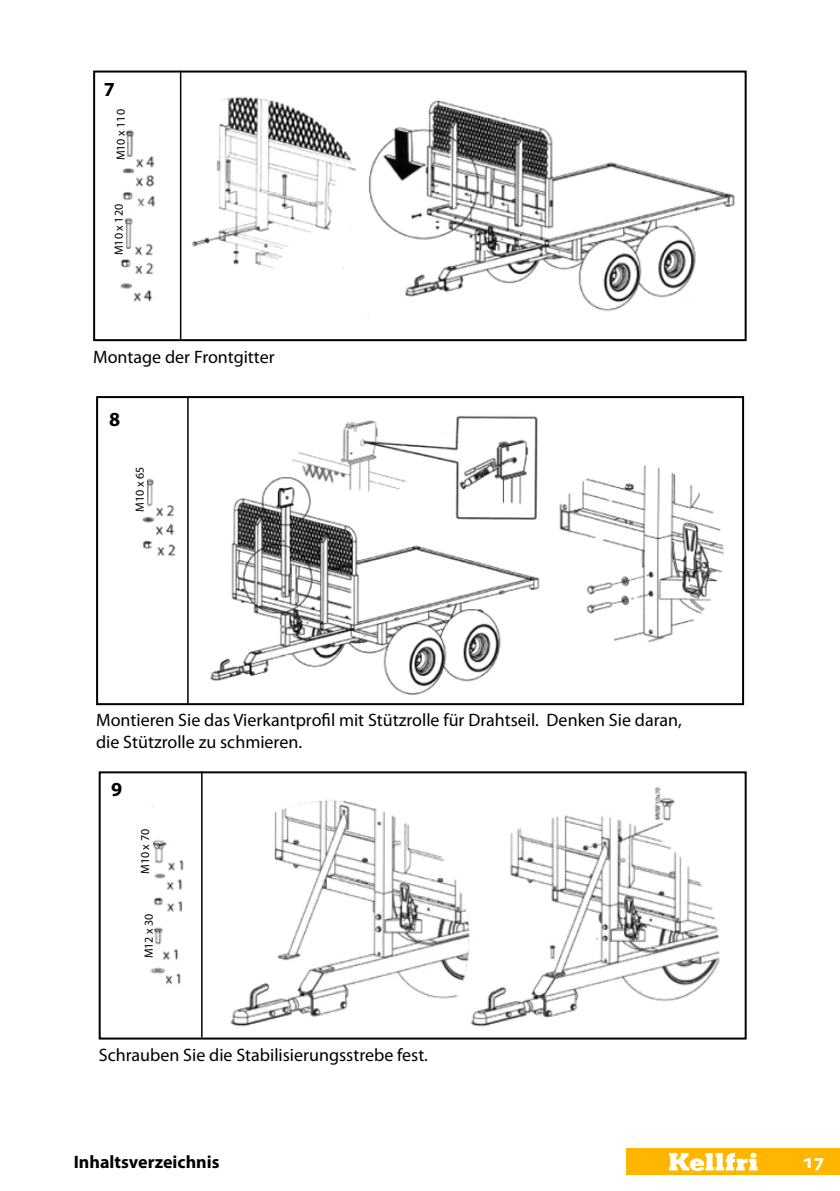
<style>
.page{position:relative;width:840px;height:1191px;background:#fff}
.page>*{position:absolute;margin:0;border:0;box-sizing:border-box;transform-origin:0 0}
.t1{font:700 20px "Myriad Pro";color:#000}
.t2{font:700 20px "Myriad Pro";color:#fff}
.t3{font:18px/21.6px "Myriad Pro";color:#000}
.t4{font:700 18px "Myriad Pro";color:#000}
.t5{font:12px "Myriad Pro";color:#000}
</style>
<div class="page">
<div style="left:626px;top:1148px;width:213px;height:27px;background:#ffb600"></div>
<svg style="left:669px;top:1152px;width:88px;height:19px"></svg>
<img style="left:142px;top:399px;width:582px;height:303px">
<div style="left:96px;top:396px;width:647px;height:309px;border:2px solid #000"></div>
<img style="left:120px;top:75px;width:615px;height:263px">
<div style="left:93px;top:71px;width:653px;height:270px;border:2px solid #000"></div>
<hr style="left:180px;top:71px;width:1px;height:268px;background:#000">
<hr style="left:187px;top:396px;width:1px;height:308px;background:#000">
<img style="left:150px;top:774px;width:570px;height:262px">
<div style="left:99px;top:771px;width:647px;height:268px;border:2px solid #000"></div>
<hr style="left:201px;top:771px;width:1px;height:266px;background:#000">
<div style="left:135px;top:464px;width:11px;height:48px;background:#fff"></div>
<div style="left:116px;top:109px;width:10px;height:51px;background:#fff"></div>
<div style="left:114px;top:202px;width:10px;height:53px;background:#fff"></div>
<div style="left:140px;top:812px;width:12px;height:62px;background:#fff"></div>
<div style="left:144px;top:903px;width:9px;height:55px;background:#fff"></div>
<p class="t1" style="left:104px;top:76px;width:13px">7</p>
<p class="t5" style="left:113px;top:160px;width:53px;rotate:-90deg">M10 x 110</p>
<p class="t5" style="left:111px;top:255px;width:53px;rotate:-90deg">M10 x 120</p>
<p class="t3" style="left:93px;top:346px;width:183px">Montage der Frontgitter</p>
<p class="t1" style="left:109px;top:406px;width:13px">8</p>
<p class="t5" style="left:132px;top:512px;width:46px;rotate:-90deg">M10 x 65</p>
<p class="t3" style="left:96px;top:709px;width:587px">Montieren Sie das Vierkantprofil mit Stützrolle für Drahtseil. Denken Sie daran, die Stützrolle zu schmieren.</p>
<p class="t1" style="left:111px;top:776px;width:13px">9</p>
<p class="t5" style="left:138px;top:874px;width:46px;rotate:-90deg">M10 x 70</p>
<p class="t5" style="left:141px;top:958px;width:46px;rotate:-90deg">M12 x 30</p>
<p class="t3" style="left:99px;top:1043px;width:330px">Schrauben Sie die Stabilisierungsstrebe fest.</p>
<p class="t4" style="left:74px;top:1150px;width:147px">Inhaltsverzeichnis</p>
<p class="t2" style="left:801px;top:1148px;width:24px">17</p>
</div>
